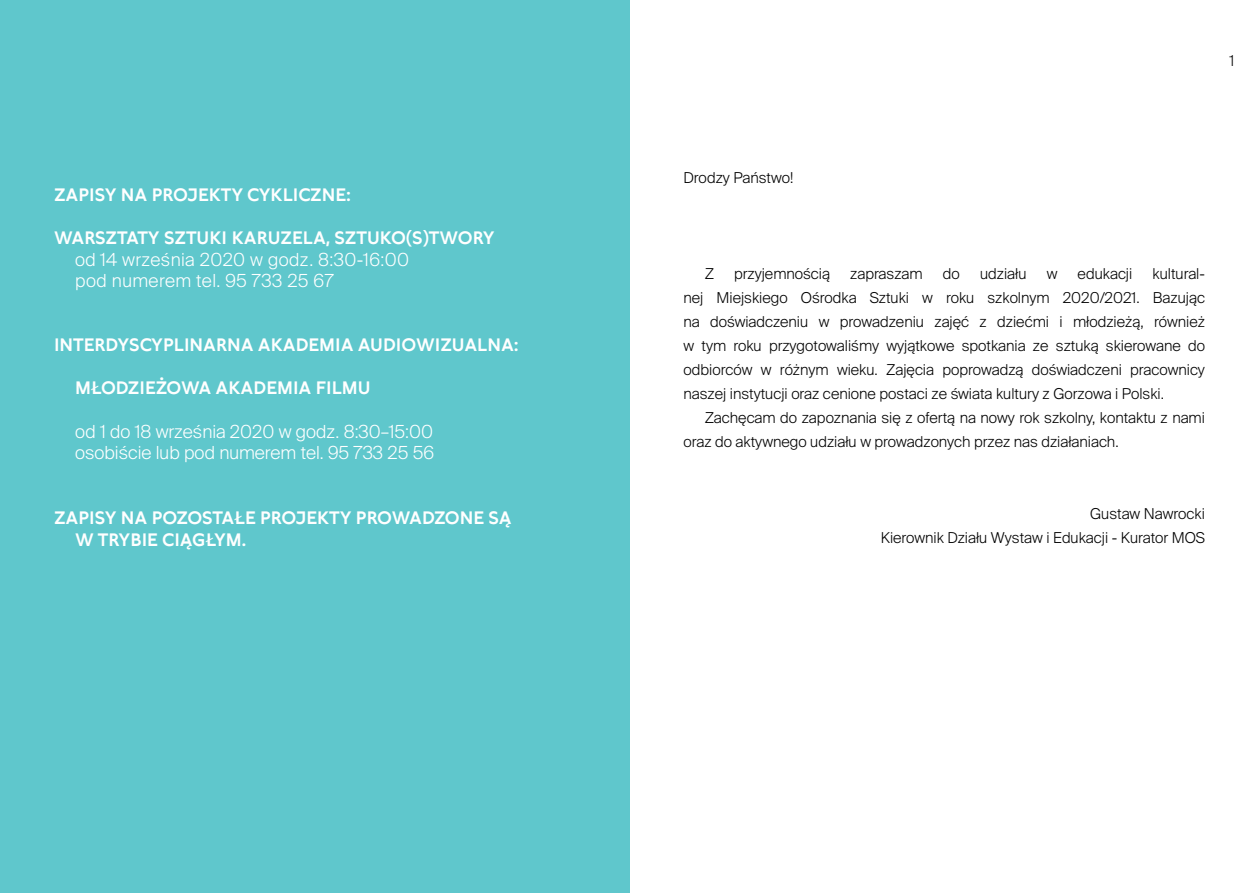
<style>
.page{position:relative;width:1259px;height:893px;background:#fff}
.page>*{position:absolute;margin:0;border:0;box-sizing:border-box;transform-origin:0 0}
.t1{font:600 18px/21.6px "Lynstone";color:#fff}
.t2{font:300 18px/21.6px "Suisse Intl";color:#fff}
.t3{font:300 18px/21px "Suisse Intl";letter-spacing:.02em;color:#fff}
.t4{font:300 15px/24px "Suisse Intl";color:#000;text-align:justify}
</style>
<div class="page">
<div style="left:0;top:0;width:629px;height:893px;background:#5fc7cc"></div>
<p class="t1" style="left:54px;top:185px;width:298px">ZAPISY NA PROJEKTY CYKLICZNE:</p>
<p class="t1" style="left:54px;top:228px;width:442px">WARSZTATY SZTUKI KARUZELA, SZTUKO(S)TWORY</p>
<p class="t3" style="left:75px;top:249px;width:335px">od 14 września 2020 w godz. 8:30-16:00 pod numerem tel. 95 733 25 67</p>
<p class="t1" style="left:54px;top:335px;width:466px">INTERDYSCYPLINARNA AKADEMIA AUDIOWIZUALNA:</p>
<p class="t1" style="left:75px;top:378px;width:297px">MŁODZIEŻOWA AKADEMIA FILMU</p>
<p class="t2" style="left:75px;top:421px;width:360px">od 1 do 18 września 2020 w godz. 8:30–15:00 osobiście lub pod numerem tel. 95 733 25 56</p>
<p class="t1" style="left:75px;top:508px;width:438px;text-indent:-21px">ZAPISY NA POZOSTAŁE PROJEKTY PROWADZONE SĄ<br>W TRYBIE CIĄGŁYM.</p>
<p class="t4" style="left:1229px;top:48px;width:6px">1</p>
<p class="t4" style="left:683px;top:165px;width:111px">Drodzy Państwo!</p>
<p class="t4" style="left:683px;top:261px;width:523px;text-indent:469px">kultural&shy;nej Miejskiego Ośrodka Sztuki w roku szkolnym 2020/2021. Bazując na doświadczeniu w prowadzeniu zajęć z dziećmi i młodzieżą, również w tym roku przygotowaliśmy wyjątkowe spotkania ze sztuką skierowane do odbiorców w różnym wieku. Zajęcia poprowadzą doświadczeni pracownicy naszej instytucji oraz cenione postaci ze świata kultury z Gorzowa i Polski.</p>
<p class="t4" style="left:683px;top:405px;width:523px;text-indent:21px">Zachęcam do zapoznania się z ofertą na nowy rok szkolny, kontaktu z nami oraz do aktywnego udziału w prowadzonych przez nas działaniach.</p>
<p class="t4" style="left:705px;top:261px;width:11px">Z</p>
<p class="t4" style="left:734px;top:261px;width:97px">przyjemnością</p>
<p class="t4" style="left:850px;top:261px;width:74px">zapraszam</p>
<p class="t4" style="left:943px;top:261px;width:18px">do</p>
<p class="t4" style="left:980px;top:261px;width:48px">udziału</p>
<p class="t4" style="left:1046px;top:261px;width:12px">w</p>
<p class="t4" style="left:1077px;top:261px;width:56px">edukacji</p>
<p class="t4" style="left:880px;top:501px;width:326px;text-align:right">Gustaw Nawrocki<br>Kierownik Działu Wystaw i Edukacji - Kurator MOS</p>
</div>
